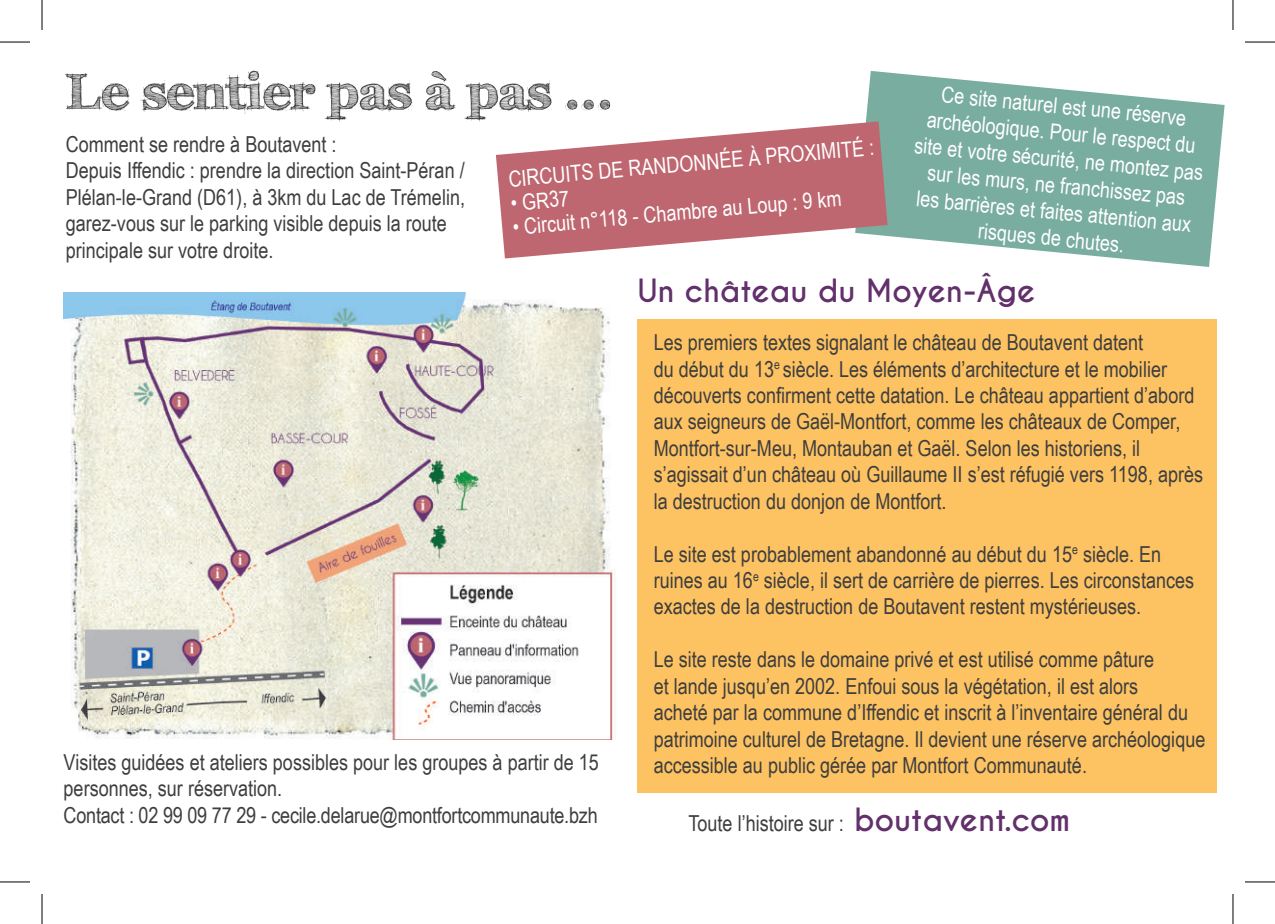
<style>
.page{position:relative;width:1275px;height:924px;background:#fff}
.page>*{position:absolute;margin:0;border:0;box-sizing:border-box;transform-origin:0 0}
.t1{font:700 50px "FFF Tusj";color:#3e3e3f}
.t2{font:700 30px "Caviar Dreams";color:#62306b}
.t3{font:22px/26.4px "Arial Narrow";color:#3e3e3f}
.t4{font:22px/26.4px "Arial Narrow";color:#fff;text-align:center}
.s1{font-family:"Caviar Dreams";font-weight:700;font-size:30px;color:#62306b}
</style>
<div class="page">
<div style="left:637px;top:319px;width:579px;height:474px;background:#fdc261"></div>
<svg style="left:866px;top:71px;width:358px;height:196px;fill:#79ad9f"></svg>
<svg style="left:496px;top:121px;width:391px;height:137px;fill:#bf6770"></svg>
<img style="left:64px;top:292px;width:551px;height:447px">
<hr style="left:0;top:42px;width:30px;height:1px;background:#000">
<hr style="left:1245px;top:42px;width:30px;height:1px;background:#000">
<hr style="left:0;top:881px;width:30px;height:1px;background:#000">
<hr style="left:1245px;top:881px;width:30px;height:1px;background:#000">
<hr style="left:42px;top:0;width:1px;height:30px;background:#000">
<hr style="left:42px;top:893px;width:1px;height:30px;background:#000">
<hr style="left:1232px;top:0;width:1px;height:30px;background:#000">
<hr style="left:1232px;top:893px;width:1px;height:30px;background:#000">
<h1 class="t1" style="left:66px;top:62px;width:549px">Le sentier pas à pas ...</h1>
<p class="t3" style="left:66px;top:130px;width:401px">Comment se rendre à Boutavent :<br>Depuis Iffendic : prendre la direction Saint-Péran / Plélan-le-Grand (D61), à 3km du Lac de Trémelin, garez-vous sur le parking visible depuis la route principale sur votre droite.</p>
<p class="t4" style="left:507px;top:165px;width:368px;rotate:-5deg">CIRCUITS DE RANDONNÉE À PROXIMITÉ :</p>
<p class="t4" style="left:509px;top:189px;width:60px;rotate:-5deg">• GR37</p>
<p class="t4" style="left:511px;top:213px;width:331px;rotate:-5deg">• Circuit n°118 - Chambre au Loup : 9 km</p>
<p class="t4" style="left:920px;top:79px;width:291px;rotate:5deg">Ce site naturel est une réserve archéologique. Pour le respect du site et votre sécurité, ne montez pas sur les murs, ne franchissez pas<br>les barrières et faites attention aux risques de chutes.</p>
<p class="t3" style="left:64px;top:747px;width:537px">Visites guidées et ateliers possibles pour les groupes à partir de 15 personnes, sur réservation.<br>Contact : 02 99 09 77 29 - cecile.delarue@montfortcommunaute.bzh</p>
<h2 class="t2" style="left:637px;top:273px;width:400px">Un château du Moyen-Âge</h2>
<p class="t3" style="left:653px;top:328px;width:551px">Les premiers textes signalant le château de Boutavent datent<br>du début du 13<sup>e</sup> siècle. Les éléments d’architecture et le mobilier découverts confirment cette datation. Le château appartient d’abord aux seigneurs de Gaël-Montfort, comme les châteaux de Comper, Montfort-sur-Meu, Montauban et Gaël. Selon les historiens, il s’agissait d’un château où Guillaume II s’est réfugié vers 1198, après la destruction du donjon de Montfort.</p>
<p class="t3" style="left:653px;top:539px;width:542px">Le site est probablement abandonné au début du 15<sup>e</sup> siècle. En ruines au 16<sup>e</sup> siècle, il sert de carrière de pierres. Les circonstances exactes de la destruction de Boutavent restent mystérieuses.</p>
<p class="t3" style="left:653px;top:645px;width:553px">Le site reste dans le domaine privé et est utilisé comme pâture<br>et lande jusqu’en 2002. Enfoui sous la végétation, il est alors<br>acheté par la commune d’Iffendic et inscrit à l’inventaire général du patrimoine culturel de Bretagne. Il devient une réserve archéologique accessible au public gérée par Montfort Communauté.</p>
<p class="t3" style="left:688px;top:809px;width:383px">Toute l’histoire sur : <span class="s1">boutavent.com</span></p>
</div>
